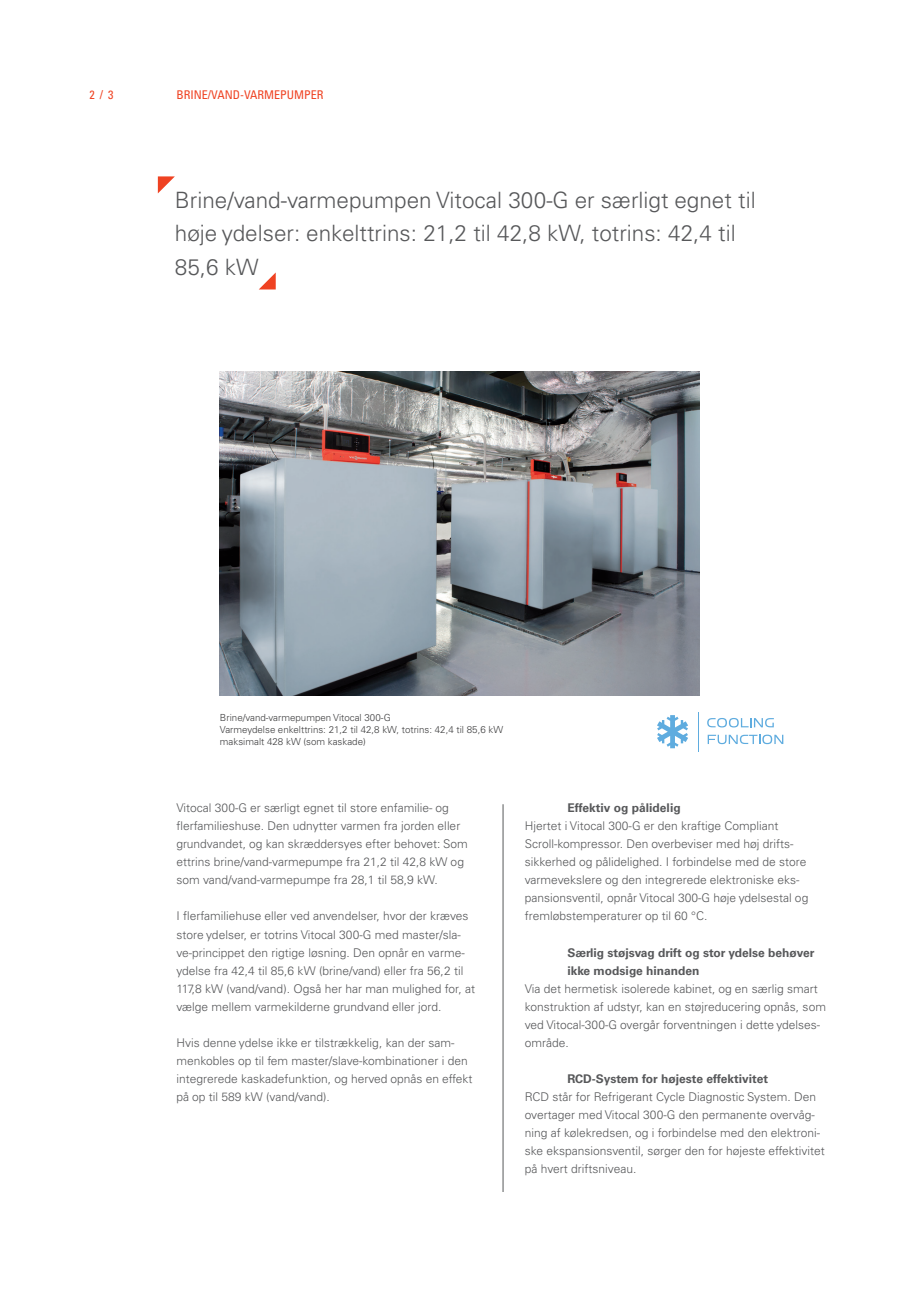
<style>
.page{position:relative;width:919px;height:1289px;background:#fff}
.page>*{position:absolute;margin:0;border:0;box-sizing:border-box;transform-origin:0 0}
.t1{font:300 22.5px/33px "Univers LTCYR 45";color:#57585a}
.t2{font:300 12px/18px "Univers LTCYR 45";color:#57585a}
.t3{font:700 12px/18px "Univers LTCYR 65";color:#57585a}
.t4{font:condensed 12px "Univers LTCYR 57";color:#ef4222}
.t5{font:300 9.75px/12px "Univers LTCYR 45";color:#3e3e3f}
</style>
<div class="page">
<img style="left:220px;top:371px;width:479px;height:324px">
<svg style="left:657px;top:715px;width:31px;height:33px"></svg>
<svg style="left:707px;top:718px;width:66px;height:9px"></svg>
<svg style="left:707px;top:734px;width:76px;height:10px"></svg>
<hr style="left:698px;top:712px;width:1px;height:40px;background:#5facdf">
<hr style="left:502px;top:804px;width:1px;height:387px;background:#57585a">
<svg style="left:158px;top:176px;width:17px;height:17px"></svg>
<svg style="left:259px;top:272px;width:17px;height:17px"></svg>
<p class="t4" style="left:89px;top:87px;width:26px">2 / 3</p>
<p class="t4" style="left:176px;top:87px;width:149px">BRINE/VAND-VARMEPUMPER</p>
<h1 class="t1" style="left:175px;top:183px;width:582px">Brine/vand-varmepumpen Vitocal 300-G er særligt egnet til høje ydelser: enkelttrins: 21,2 til 42,8 kW, totrins: 42,4 til<br>85,6 kW</h1>
<p class="t5" style="left:220px;top:711px;width:284px">Brine/vand-varmepumpen Vitocal 300-G<br>Varmeydelse enkelttrins: 21,2 til 42,8 kW, totrins: 42,4 til 85,6 kW maksimalt 428 kW (som kaskade)</p>
<p class="t2" style="left:176px;top:798px;width:293px">Vitocal 300-G er særligt egnet til store enfamilie- og flerfamilieshuse. Den udnytter varmen fra jorden eller grundvandet, og kan skræddersyes efter behovet: Som ettrins brine/vand-varmepumpe fra 21,2 til 42,8 kW og som vand/vand-varmepumpe fra 28,1 til 58,9 kW.</p>
<p class="t2" style="left:176px;top:906px;width:300px">I flerfamiliehuse eller ved anvendelser, hvor der kræves store ydelser, er totrins Vitocal 300-G med master/sla&shy;ve-princippet den rigtige løsning. Den opnår en varme&shy;ydelse fra 42,4 til 85,6 kW (brine/vand) eller fra 56,2 til 117,8 kW (vand/vand). Også her har man mulighed for, at vælge mellem varmekilderne grundvand eller jord.</p>
<p class="t2" style="left:176px;top:1032px;width:297px">Hvis denne ydelse ikke er tilstrækkelig, kan der sam&shy;menkobles op til fem master/slave-kombinationer i den integrerede kaskadefunktion, og herved opnås en effekt på op til 589 kW (vand/vand).</p>
<p class="t3" style="left:567px;top:798px;width:115px">Effektiv og pålidelig</p>
<p class="t2" style="left:524px;top:816px;width:285px">Hjertet i Vitocal 300-G er den kraftige Compliant Scroll-kompressor. Den overbeviser med høj drifts&shy;sikkerhed og pålidelighed. I forbindelse med de store varmevekslere og den integrerede elektroniske eks&shy;pansionsventil, opnår Vitocal 300-G høje ydelsestal og fremløbstemperaturer op til 60 °C.</p>
<p class="t3" style="left:567px;top:942px;width:248px">Særlig støjsvag drift og stor ydelse behøver ikke modsige hinanden</p>
<p class="t2" style="left:524px;top:978px;width:303px">Via det hermetisk isolerede kabinet, og en særlig smart konstruktion af udstyr, kan en støjreducering opnås, som ved Vitocal-300-G overgår forventningen i dette ydelses&shy;område.</p>
<p class="t3" style="left:567px;top:1068px;width:202px">RCD-System for højeste effektivitet</p>
<p class="t2" style="left:524px;top:1086px;width:301px">RCD står for Refrigerant Cycle Diagnostic System. Den overtager med Vitocal 300-G den permanente overvåg&shy;ning af kølekredsen, og i forbindelse med den elektroni&shy;ske ekspansionsventil, sørger den for højeste effektivitet på hvert driftsniveau.</p>
</div>
